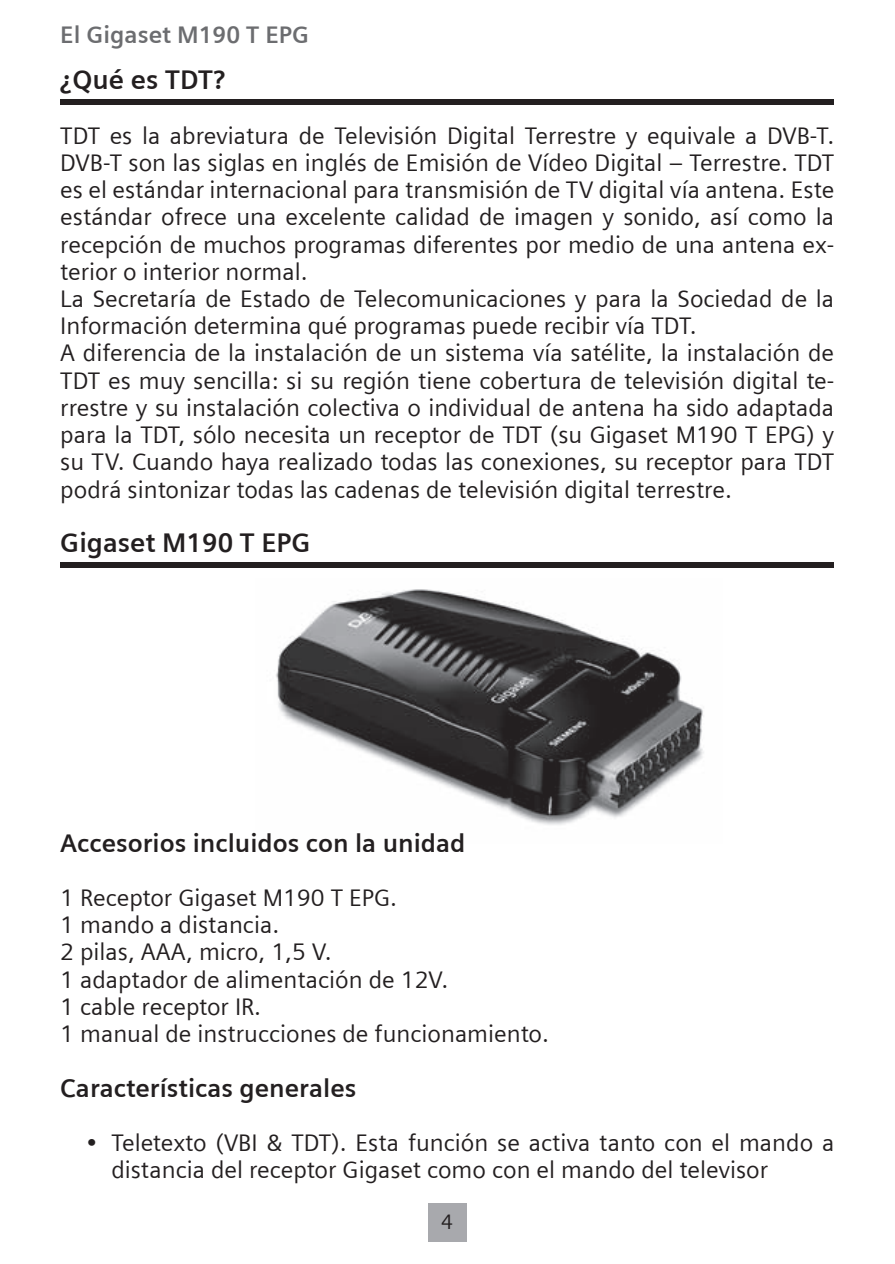
<style>
.page{position:relative;width:895px;height:1264px;background:#fff}
.page>*{position:absolute;margin:0;border:0;box-sizing:border-box;transform-origin:0 0}
.PARRAFO{font:700 27px "Siemens Sans";color:#231f20}
.manual{font:700 25.5px "Siemens Sans";color:#231f20}
.PARRAFO-2{font:24px/27.3px "Siemens Sans";color:#231f20;text-align:justify}
.manual-2{font:24px "Siemens Sans";color:#231f20}
.viñetas{font:24px/27.3px "Siemens Sans";color:#231f20}
.t1{font:700 24px "Siemens Sans";color:#6c6d70}
.t2{font:21px "Siemens Sans";color:#231f20}
</style>
<div class="page">
<img style="left:276px;top:589px;width:428px;height:236px">
<div style="left:428px;top:1203px;width:38px;height:38px;background:#a8a9ad"></div>
<div style="left:60px;top:99px;width:774px;height:6px;background:#231f20"></div>
<div style="left:60px;top:562px;width:774px;height:5px;background:#231f20"></div>
<p class="t1" style="left:60px;top:21px;width:250px">El Gigaset M190 T EPG</p>
<p class="PARRAFO" style="left:60px;top:64px;width:166px">¿Qué es TDT?</p>
<p class="PARRAFO-2" style="left:60px;top:122px;width:775px">TDT es la abreviatura de Televisión Digital Terrestre y equivale a DVB-T.<br>DVB-T son las siglas en inglés de Emisión de Vídeo Digital – Terrestre. TDT es el estándar internacional para transmisión de TV digital vía antena. Este estándar ofrece una excelente calidad de imagen y sonido, así como la recepción de muchos programas diferentes por medio de una antena ex&shy;terior o interior normal.</p>
<p class="PARRAFO-2" style="left:60px;top:285px;width:775px">La Secretaría de Estado de Telecomunicaciones y para la Sociedad de la<br>Información determina qué programas puede recibir vía TDT.</p>
<p class="PARRAFO-2" style="left:60px;top:339px;width:775px">A diferencia de la instalación de un sistema vía satélite, la instalación de TDT es muy sencilla: si su región tiene cobertura de televisión digital te&shy;rrestre y su instalación colectiva o individual de antena ha sido adaptada para la TDT, sólo necesita un receptor de TDT (su Gigaset M190 T EPG) y su TV. Cuando haya realizado todas las conexiones, su receptor para TDT podrá sintonizar todas las cadenas de televisión digital terrestre.</p>
<p class="PARRAFO" style="left:60px;top:527px;width:252px">Gigaset M190 T EPG</p>
<p class="manual" style="left:60px;top:828px;width:407px">Accesorios incluidos con la unidad</p>
<p class="manual-2" style="left:60px;top:884px;width:338px">1 Receptor Gigaset M190 T EPG.</p>
<p class="manual-2" style="left:60px;top:911px;width:220px">1 mando a distancia.</p>
<p class="manual-2" style="left:60px;top:938px;width:273px">2 pilas, AAA, micro, 1,5 V.</p>
<p class="manual-2" style="left:60px;top:965px;width:389px">1 adaptador de alimentación de 12V.</p>
<p class="manual-2" style="left:60px;top:993px;width:202px">1 cable receptor IR.</p>
<p class="manual-2" style="left:60px;top:1020px;width:490px">1 manual de instrucciones de funcionamiento.</p>
<p class="manual" style="left:60px;top:1073px;width:298px">Características generales</p>
<p class="viñetas" style="left:111px;top:1129px;width:724px;text-indent:-26px">• Teletexto (VBI &amp; TDT). Esta función se activa tanto con el mando a distancia del receptor Gigaset como con el mando del televisor</p>
<p class="t2" style="left:441px;top:1210px;width:14px">4</p>
</div>
